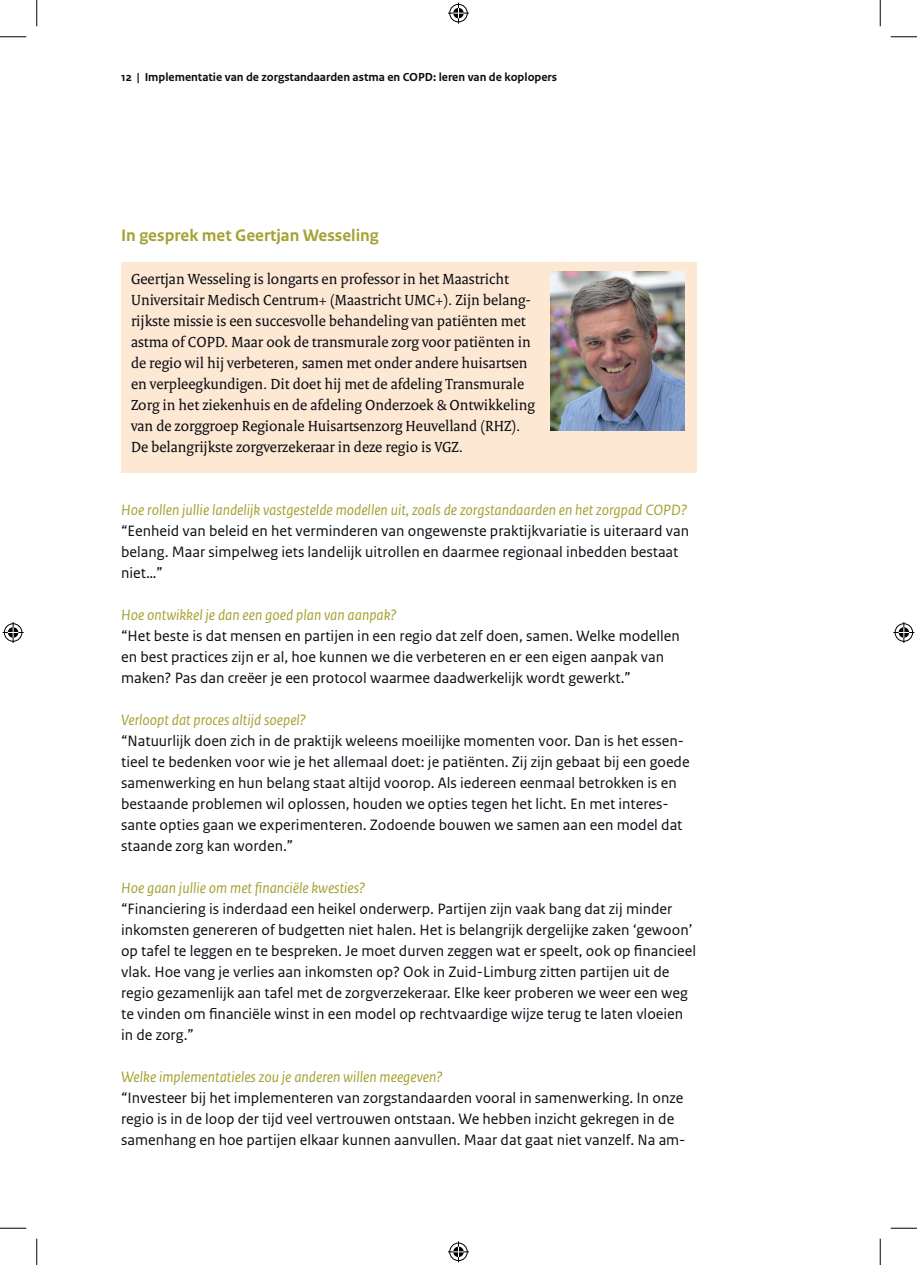
<style>
.page{position:relative;width:917px;height:1265px;background:#fff}
.page>*{position:absolute;margin:0;border:0;box-sizing:border-box;transform-origin:0 0}
.Tussenkop{font:700 17.5px "Rijksoverheid Sans Text";color:#a5a131}
.Platte_tekst{font:15.75px/21px "Rijksoverheid Sans Text";color:#0e0b14}
.Kader_-_Platte_tekst{font:15.75px/21px "Rijksoverheid Serif";color:#0e0b14}
.Platte_tekst-2{font:italic 15.75px "Rijksoverheid Sans Text";color:#a5a131}
.t1{font:700 12.25px "Rijksoverheid Sans Text";color:#0e0b14}
</style>
<div class="page">
<div style="left:121px;top:262px;width:576px;height:210px;background:#fce8d3"></div>
<img style="left:550px;top:271px;width:134px;height:159px">
<svg style="left:0;top:36px;width:26px;height:1px"></svg>
<svg style="left:891px;top:36px;width:26px;height:1px"></svg>
<svg style="left:0;top:1227px;width:26px;height:1px"></svg>
<svg style="left:891px;top:1227px;width:26px;height:1px"></svg>
<svg style="left:36px;top:0;width:1px;height:26px"></svg>
<svg style="left:36px;top:1238px;width:1px;height:26px"></svg>
<svg style="left:880px;top:0;width:1px;height:26px"></svg>
<svg style="left:880px;top:1238px;width:1px;height:26px"></svg>
<svg style="left:448px;top:3px;width:21px;height:21px"></svg>
<svg style="left:448px;top:1241px;width:21px;height:20px"></svg>
<svg style="left:3px;top:622px;width:21px;height:21px"></svg>
<svg style="left:893px;top:622px;width:21px;height:21px"></svg>
<p class="t1" style="left:121px;top:70px;width:437px">12 | Implementatie van de zorgstandaarden astma en COPD: leren van de koplopers</p>
<p class="Tussenkop" style="left:121px;top:226px;width:259px">In gesprek met Geertjan Wesseling</p>
<p class="Kader_-_Platte_tekst" style="left:131px;top:268px;width:405px">Geertjan Wesseling is longarts en professor in het Maastricht Universitair Medisch Centrum+ (Maastricht UMC+). Zijn belang&shy;rijkste missie is een succesvolle behandeling van patiënten met astma of COPD. Maar ook de transmurale zorg voor patiënten in de regio wil hij verbeteren, samen met onder andere huisartsen en verpleegkundigen. Dit doet hij met de afdeling Transmurale Zorg in het ziekenhuis en de afdeling Onderzoek &amp; Ontwikkeling van de zorggroep Regionale Huisartsenzorg Heuvelland (RHZ).<br>De belangrijkste zorgverzekeraar in deze regio is VGZ.</p>
<p class="Platte_tekst-2" style="left:121px;top:500px;width:568px">Hoe rollen jullie landelijk vastgestelde modellen uit, zoals de zorgstandaarden en het zorgpad COPD?</p>
<p class="Platte_tekst" style="left:121px;top:520px;width:569px">“Eenheid van beleid en het verminderen van ongewenste praktijkvariatie is uiteraard van belang. Maar simpelweg iets landelijk uitrollen en daarmee regionaal inbedden bestaat niet…”</p>
<p class="Platte_tekst-2" style="left:121px;top:605px;width:277px">Hoe ontwikkel je dan een goed plan van aanpak?</p>
<p class="Platte_tekst" style="left:121px;top:625px;width:560px">“Het beste is dat mensen en partijen in een regio dat zelf doen, samen. Welke modellen en best practices zijn er al, hoe kunnen we die verbeteren en er een eigen aanpak van maken? Pas dan creëer je een protocol waarmee daadwerkelijk wordt gewerkt.”</p>
<p class="Platte_tekst-2" style="left:121px;top:710px;width:187px">Verloopt dat proces altijd soepel?</p>
<p class="Platte_tekst" style="left:121px;top:730px;width:570px">“Natuurlijk doen zich in de praktijk weleens moeilijke momenten voor. Dan is het essen&shy;tieel te bedenken voor wie je het allemaal doet: je patiënten. Zij zijn gebaat bij een goede samenwerking en hun belang staat altijd voorop. Als iedereen eenmaal betrokken is en bestaande problemen wil oplossen, houden we opties tegen het licht. En met interes&shy;sante opties gaan we experimenteren. Zodoende bouwen we samen aan een model dat staande zorg kan worden.”</p>
<p class="Platte_tekst-2" style="left:121px;top:878px;width:246px">Hoe gaan jullie om met financiële kwesties?</p>
<p class="Platte_tekst" style="left:121px;top:898px;width:576px">“Financiering is inderdaad een heikel onderwerp. Partijen zijn vaak bang dat zij minder inkomsten genereren of budgetten niet halen. Het is belangrijk dergelijke zaken ‘gewoon’ op tafel te leggen en te bespreken. Je moet durven zeggen wat er speelt, ook op financieel vlak. Hoe vang je verlies aan inkomsten op? Ook in Zuid-Limburg zitten partijen uit de regio gezamenlijk aan tafel met de zorgverzekeraar. Elke keer proberen we weer een weg te vinden om financiële winst in een model op rechtvaardige wijze terug te laten vloeien in de zorg.”</p>
<p class="Platte_tekst-2" style="left:121px;top:1067px;width:323px">Welke implementatieles zou je anderen willen meegeven?</p>
<p class="Platte_tekst" style="left:121px;top:1087px;width:566px">“Investeer bij het implementeren van zorgstandaarden vooral in samenwerking. In onze regio is in de loop der tijd veel vertrouwen ontstaan. We hebben inzicht gekregen in de samenhang en hoe partijen elkaar kunnen aanvullen. Maar dat gaat niet vanzelf. Na am-</p>
</div>
